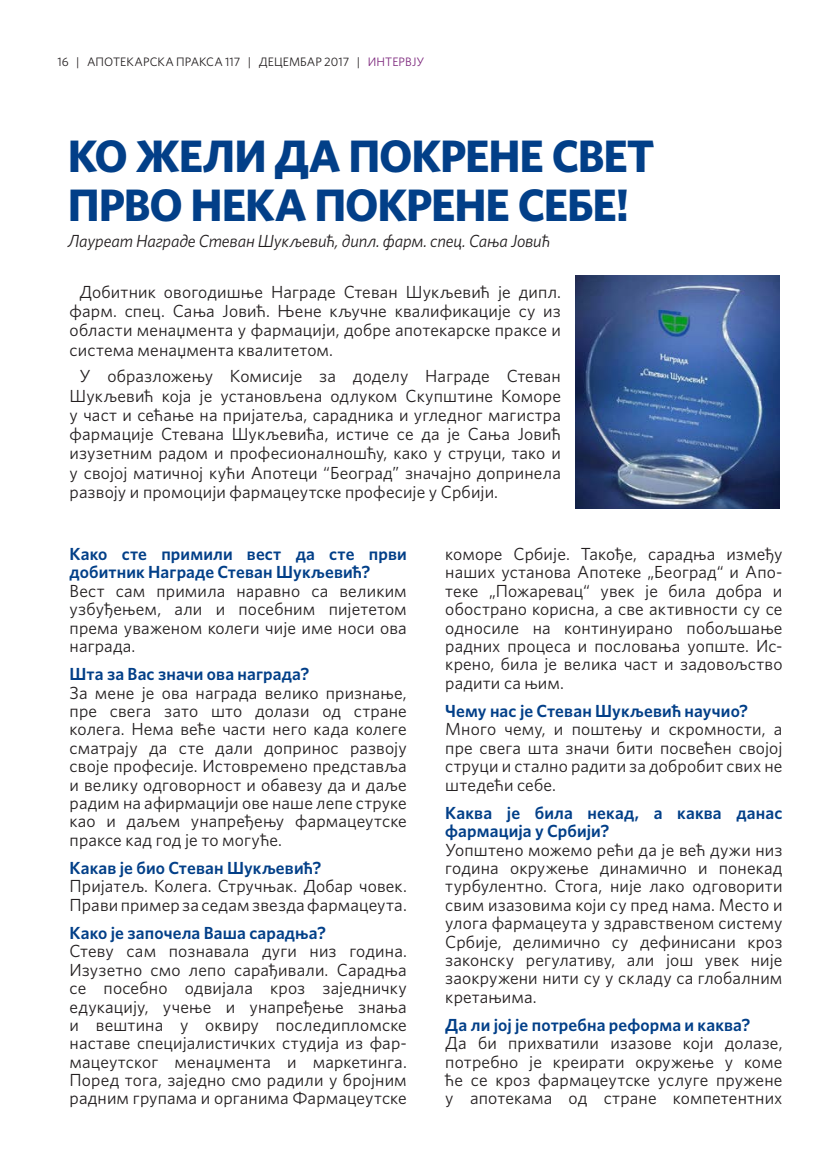
<style>
.page{position:relative;width:819px;height:1166px;background:#fff}
.page>*{position:absolute;margin:0;border:0;box-sizing:border-box;transform-origin:0 0}
.t1{font:700 45.5px/49px "Whitney";letter-spacing:-.025em;color:#023f88}
.t2{font:17.5px/18.4px "Whitney";letter-spacing:.01em;color:#231f20;text-align:justify}
.t3{font:600 17.5px/18.4px "Whitney";letter-spacing:.005em;color:#023f88}
.t4{font:italic 17.5px "Whitney";letter-spacing:-.01em;color:#231f20}
.t5{font:12.25px "Whitney";letter-spacing:.005em;color:#231f20}
.s1{color:#7d287d}
</style>
<div class="page">
<img style="left:575px;top:275px;width:204px;height:233px">
<p class="t5" style="left:57px;top:54px;width:368px">16 | AПОТЕКАРСКА ПРАКСА 117 | ДЕЦЕМБАР 2017 | <span class="s1">ИНТЕРВЈУ</span></p>
<h1 class="t1" style="left:68px;top:131px;width:588px">КО ЖЕЛИ ДА ПОКРЕНЕ СВЕТ<br>ПРВО НЕКА ПОКРЕНЕ СЕБЕ!</h1>
<p class="t4" style="left:68px;top:230px;width:483px">Лауреат Награде Стеван Шукљевић, дипл. фарм. спец. Сања Јовић</p>
<p class="t2" style="left:70px;top:282px;width:493px;line-height:19.2px;text-indent:10px">Добитник овогодишње Награде Стеван Шукљевић је дипл. фарм. спец. Сања Јовић. Њене кључне квалификације су из области менаџмента у фармацији, добре апотекарске праксе и система менаџмента квалитетом.</p>
<p class="t2" style="left:70px;top:366px;width:493px;line-height:19.2px;text-indent:10px">У образложењу Комисије за доделу Награде Стеван Шукљевић која је установљена одлуком Скупштине Коморе у част и сећање на пријатеља, сарадника и угледног магистра фармације Стевана Шукљевића, истиче се да је Сања Јовић изузетним радом и професионалношћу, како у струци, тако и у својој матичној кући Апотеци “Београд” значајно допринела развоју и промоцији фармацеутске професије у Србији.</p>
<p class="t3" style="left:70px;top:544px;width:339px">Како сте примили вест да сте први добитник Награде Стеван Шукљевић?</p>
<p class="t2" style="left:70px;top:581px;width:338px">Вест сам примила наравно са великим узбуђењем, али и посебним пијететом према уваженом колеги чије име носи ова награда.</p>
<p class="t3" style="left:70px;top:665px;width:241px">Шта за Вас значи ова награда?</p>
<p class="t2" style="left:70px;top:683px;width:338px">За мене је ова награда велико признање, пре свега зато што долази од стране колега. Нема веће части него када колеге сматрају да сте дали допринос развоју своје професије. Истовремено представља и велику одговорност и обавезу да и даље радим на афирмацији ове наше лепе струке као и даљем унапређењу фармацеутске праксе кад год је то могуће.</p>
<p class="t3" style="left:70px;top:858px;width:253px">Какав је био Стеван Шукљевић?</p>
<p class="t2" style="left:70px;top:876px;width:339px">Пријатељ. Колега. Стручњак. Добар човек.<br>Прави пример за седам звезда фармацеута.</p>
<p class="t3" style="left:70px;top:923px;width:258px">Како је започела Ваша сарадња?</p>
<p class="t2" style="left:70px;top:942px;width:339px">Стеву сам познавала дуги низ година.<br>Изузетно смо лепо сарађивали. Сарадња се посебно одвијала кроз заједничку едукацију, учење и унапређење знања и вештина у оквиру последипломске наставе специјалистичких студија из фар&shy;мацеутског менаџмента и маркетинга.<br>Поред тога, заједно смо радили у бројним радним групама и органима Фармацеутске</p>
<p class="t2" style="left:445px;top:544px;width:339px">коморе Србије. Такође, сарадња између наших установа Апотеке „Београд“ и Апо&shy;теке „Пожаревац“ увек је била добра и обострано корисна, а све активности су се односиле на континуирано побољшање радних процеса и пословања уопште. Ис&shy;крено, била је велика част и задовољство радити са њим.</p>
<p class="t3" style="left:445px;top:701px;width:304px">Чему нас је Стеван Шукљевић научио?</p>
<p class="t2" style="left:445px;top:720px;width:339px">Много чему, и поштењу и скромности, а пре свега шта значи бити посвећен својој струци и стално радити за добробит свих не штедећи себе.</p>
<p class="t3" style="left:445px;top:803px;width:338px">Каква је била некад, а каква данас фармација у Србији?</p>
<p class="t2" style="left:445px;top:840px;width:339px">Уопштено можемо рећи да је већ дужи низ година окружење динамично и понекад турбулентно. Стога, није лако одговорити свим изазовима који су пред нама. Место и улога фармацеута у здравственом систему Србије, делимично су дефинисани кроз законску регулативу, али још увек није заокружени нити су у складу са глобалним кретањима.</p>
<p class="t3" style="left:445px;top:1015px;width:306px">Да ли јој је потребна реформа и каква?</p>
<p class="t2" style="left:445px;top:1033px;width:338px">Да би прихватили изазове који долазе, потребно је креирати окружење у коме ће се кроз фармацеутске услуге пружене у апотекама од стране компетентних</p>
</div>
